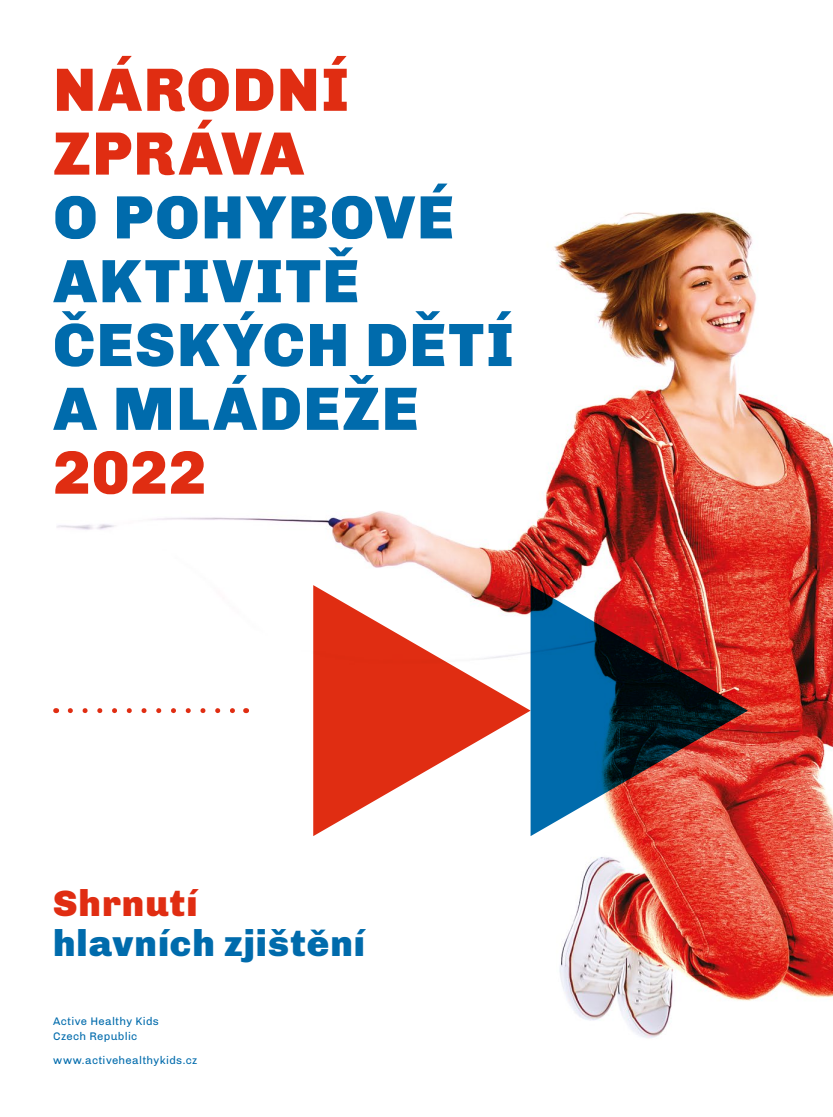
<style>
.page{position:relative;width:833px;height:1117px;background:#fff}
.page>*{position:absolute;margin:0;border:0;box-sizing:border-box;transform-origin:0 0}
.t1{font:900 61.25px/63.8px "Chivo";letter-spacing:.035em;color:#006bac}
.t2{font:900 61.25px/63.8px "Chivo";letter-spacing:.025em;color:#e02d12}
.t3{font:900 37.5px "Chivo";letter-spacing:.025em;color:#006bac}
.t4{font:900 37.5px "Chivo";letter-spacing:.025em;color:#e02d12}
.t5{font:11.25px/15px "Chivo";letter-spacing:.03em;color:#006bac}
</style>
<div class="page">
<img style="left:53px;top:211px;width:780px;height:827px">
<svg style="left:530px;top:585px;width:218px;height:251px;background:#6f4b59"></svg>
<svg style="left:313px;top:585px;width:217px;height:251px;fill:#e02d12"></svg>
<svg style="left:70px;top:708px;width:168px;height:5px"></svg>
<h1 class="t2" style="left:53px;top:58px;width:297px">NÁRODNÍ<br>ZPRÁVA</h1>
<h1 class="t1" style="left:53px;top:185px;width:462px">O POHYBOVÉ<br>AKTIVITĚ<br>ČESKÝCH DĚTÍ<br>A MLÁDEŽE</h1>
<h1 class="t2" style="left:53px;top:440px;width:155px">2022</h1>
<h2 class="t4" style="left:53px;top:880px;width:146px">Shrnutí</h2>
<h2 class="t3" style="left:53px;top:920px;width:313px">hlavních zjištění</h2>
<p class="t5" style="left:53px;top:1013px;width:107px">Active Healthy Kids<br>Czech Republic</p>
<p class="t5" style="left:53px;top:1052px;width:146px">www.activehealthykids.cz</p>
</div>
